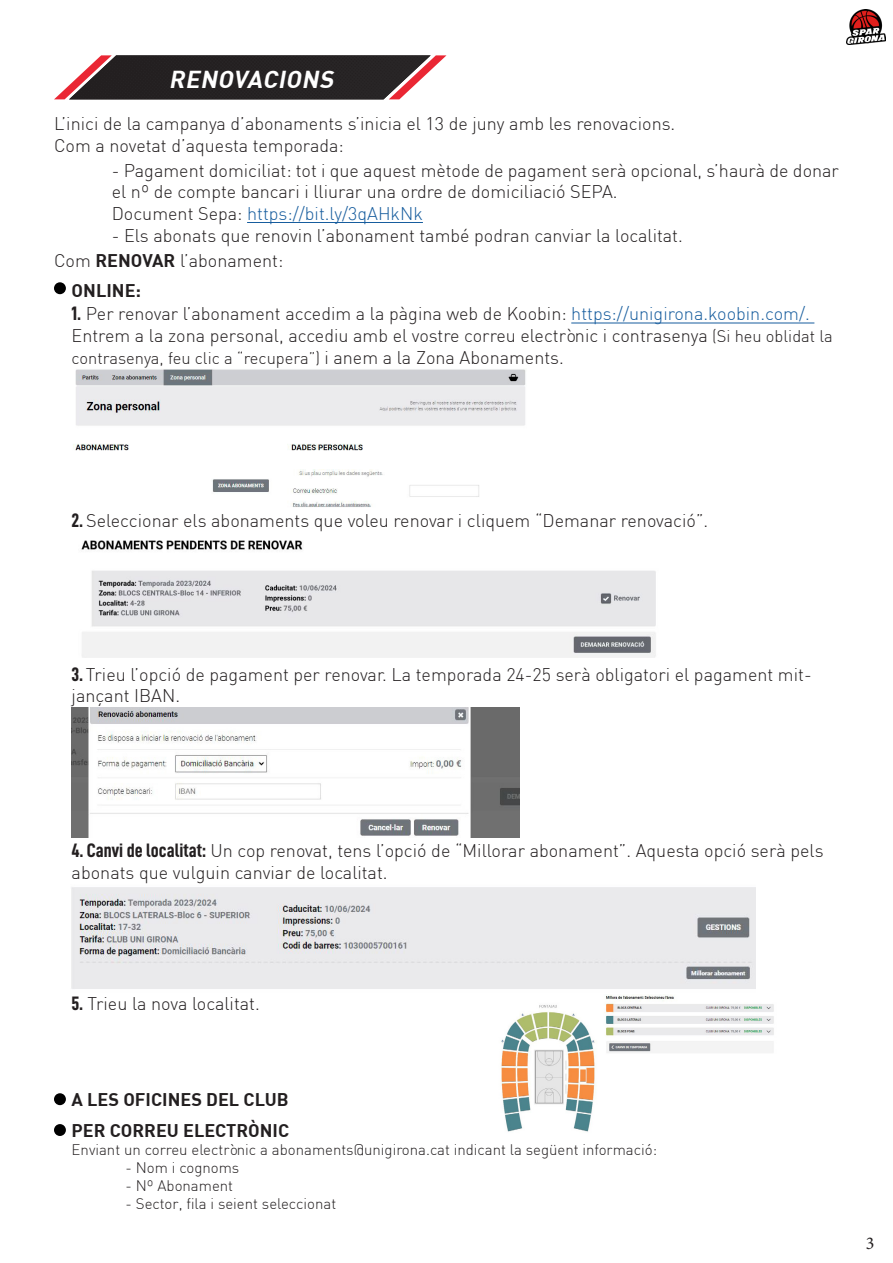
<style>
.page{position:relative;width:893px;height:1263px;background:#fff}
.page>*{position:absolute;margin:0;border:0;box-sizing:border-box;transform-origin:0 0}
.t1{font:italic 700 24px "DIN";color:#fff}
.t2{font:300 18px/21.6px "DIN";color:#231f20}
.t3{font:700 18px "DIN";color:#231f20}
.t4{font:300 18px "DIN";color:#175d9e}
.t5{font:18px "Minion Pro";color:#231f20}
.t6{font:300 16.5px "DIN";color:#231f20}
.t7{font:300 15px "DIN";color:#231f20}
.s1{color:#231f20}
.s2{font-weight:700}
.s3{font-family:"D DIN Condensed Bold";font-weight:400;font-size:19.5px}
.s4{color:#175d9e}
.s5{font-size:16.5px}
.s6{font-size:18px}
</style>
<div class="page">
<img style="left:846px;top:9px;width:39px;height:36px">
<img style="left:501px;top:995px;width:273px;height:137px">
<img style="left:81px;top:540px;width:575px;height:118px">
<img style="left:73px;top:369px;width:453px;height:138px">
<hr style="left:571px;top:323px;width:243px;height:1px;background:#175d9e">
<svg style="left:54px;top:55px;width:392px;height:44px;background:#4f4243"></svg>
<div style="left:54px;top:282px;width:12px;height:12px;background:#000;border-radius:50%"></div>
<div style="left:54px;top:1093px;width:12px;height:12px;background:#000;border-radius:50%"></div>
<div style="left:54px;top:1124px;width:12px;height:12px;background:#000;border-radius:50%"></div>
<hr style="left:247px;top:222px;width:176px;height:1px;background:#175d9e">
<img style="left:72px;top:707px;width:448px;height:131px">
<img style="left:71px;top:887px;width:684px;height:102px">
<p class="t1" style="left:169px;top:64px;width:171px">RENOVACIONS</p>
<p class="t2" style="left:54px;top:113px;width:623px">L’inici de la campanya d’abonaments s’inicia el 13 de juny amb les renovacions.</p>
<p class="t2" style="left:54px;top:134px;width:291px">Com a novetat d’aquesta temporada:</p>
<p class="t2" style="left:112px;top:159px;width:729px">- Pagament domiciliat: tot i que aquest mètode de pagament serà opcional, s’haurà de donar el nº de compte bancari i lliurar una ordre de domiciliació SEPA.</p>
<p class="t4" style="left:112px;top:202px;width:313px"><span class="s1">Document Sepa:</span> https://bit.ly/3qAHkNk</p>
<p class="t2" style="left:112px;top:224px;width:573px">- Els abonats que renovin l’abonament també podran canviar la localitat.</p>
<p class="t2" style="left:54px;top:250px;width:231px">Com <span class="s2">RENOVAR</span> l’abonament:</p>
<p class="t3" style="left:72px;top:279px;width:71px">ONLINE:</p>
<p class="t2" style="left:72px;top:303px;width:763px"><span class="s3">1.</span> Per renovar l’abonament accedim a la pàgina web de Koobin: <span class="s4">https://unigirona.koobin.com/.<br></span>Entrem a la zona personal, accediu amb el vostre correu electrònic i contrasenya <span class="s5">(Si heu oblidat la</span></p>
<p class="t6" style="left:72px;top:348px;width:494px">contrasenya, feu clic a “recupera”) <span class="s6">i anem a la Zona Abonaments.</span></p>
<p class="t2" style="left:72px;top:510px;width:638px"><span class="s3">2.</span> Seleccionar els abonaments que voleu renovar i cliquem “Demanar renovació”.</p>
<p class="t2" style="left:72px;top:663px;width:741px"><span class="s3">3.</span> Trieu l’opció de pagament per renovar. La temporada 24-25 serà obligatori el pagament mit&shy;jançant IBAN.</p>
<p class="t2" style="left:72px;top:839px;width:753px"><span class="s3">4. Canvi de localitat:</span> Un cop renovat, tens l’opció de “Millorar abonament”. Aquesta opció serà pels abonats que vulguin canviar de localitat.</p>
<p class="t2" style="left:72px;top:992px;width:190px"><span class="s3">5.</span> Trieu la nova localitat.</p>
<p class="t3" style="left:72px;top:1087px;width:219px">A LES OFICINES DEL CLUB</p>
<p class="t3" style="left:72px;top:1118px;width:219px">PER CORREU ELECTRÒNIC</p>
<p class="t7" style="left:72px;top:1140px;width:587px">Enviant un correu electrònic a abonaments@unigirona.cat indicant la següent informació:</p>
<p class="t7" style="left:126px;top:1158px;width:115px">- Nom i cognoms</p>
<p class="t7" style="left:126px;top:1176px;width:109px">- Nº Abonament</p>
<p class="t7" style="left:126px;top:1194px;width:212px">- Sector, fila i seient seleccionat</p>
<p class="t5" style="left:866px;top:1231px;width:10px">3</p>
</div>
